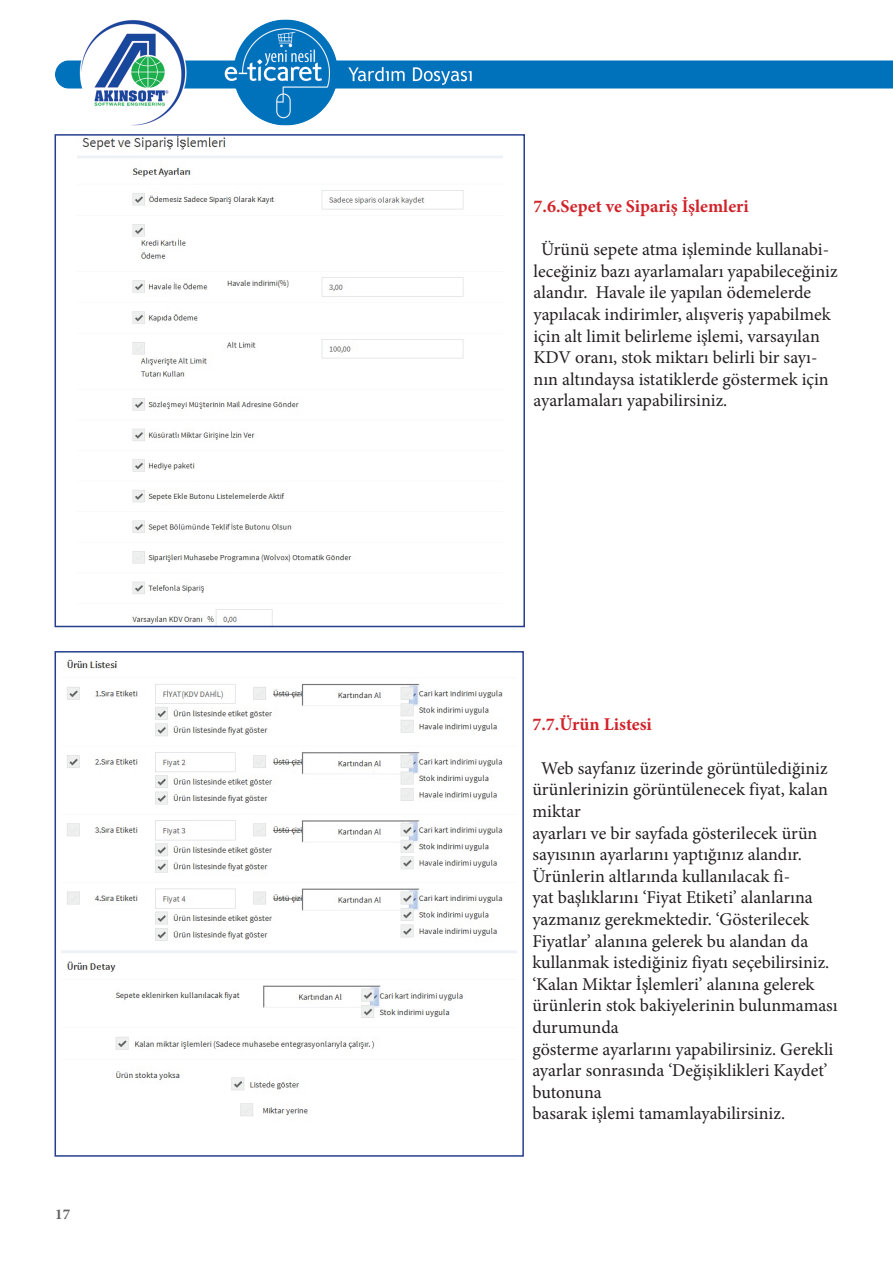
<style>
.page{position:relative;width:893px;height:1263px;background:#fff}
.page>*{position:absolute;margin:0;border:0;box-sizing:border-box;transform-origin:0 0}
.t1{font:18px/21.6px "Minion Pro";color:#231f20}
.t2{font:700 18px "Minion Pro";color:#d1232a}
.t3{font:700 15px "Minion Pro";color:#636366}
</style>
<div class="page">
<img style="left:55px;top:19px;width:838px;height:107px">
<img style="left:77px;top:137px;width:425px;height:487px">
<div style="left:55px;top:134px;width:470px;height:493px;border:2px solid #253f8e"></div>
<img style="left:61px;top:659px;width:456px;height:457px">
<div style="left:55px;top:651px;width:469px;height:506px;border:2px solid #253f8e"></div>
<p class="t3" style="left:55px;top:1203px;width:16px">17</p>
<p class="t2" style="left:533px;top:194px;width:217px">7.6.Sepet ve Sipariş İşlemleri</p>
<p class="t1" style="left:533px;top:239px;width:306px;text-indent:8px">Ürünü sepete atma işleminde kullanabi&shy;leceğiniz bazı ayarlamaları yapabileceğiniz alandır. Havale ile yapılan ödemelerde yapılacak indirimler, alışveriş yapabilmek için alt limit belirleme işlemi, varsayılan KDV oranı, stok miktarı belirli bir sayı&shy;nın altındaysa istatiklerde göstermek için ayarlamaları yapabilirsiniz.</p>
<p class="t2" style="left:532px;top:712px;width:121px">7.7.Ürün Listesi</p>
<p class="t1" style="left:532px;top:757px;width:307px;text-indent:9px">Web sayfanız üzerinde görüntülediğiniz ürünlerinizin görüntülenecek fiyat, kalan miktar<br>ayarları ve bir sayfada gösterilecek ürün sayısının ayarlarını yaptığınız alandır.<br>Ürünlerin altlarında kullanılacak fi-<br>yat başlıklarını ‘Fiyat Etiketi’ alanlarına yazmanız gerekmektedir. ‘Gösterilecek Fiyatlar’ alanına gelerek bu alandan da kullanmak istediğiniz fiyatı seçebilirsiniz. ‘Kalan Miktar İşlemleri’ alanına gelerek ürünlerin stok bakiyelerinin bulunmaması durumunda<br>gösterme ayarlarını yapabilirsiniz. Gerekli ayarlar sonrasında ‘Değişiklikleri Kaydet’ butonuna<br>basarak işlemi tamamlayabilirsiniz.</p>
</div>
